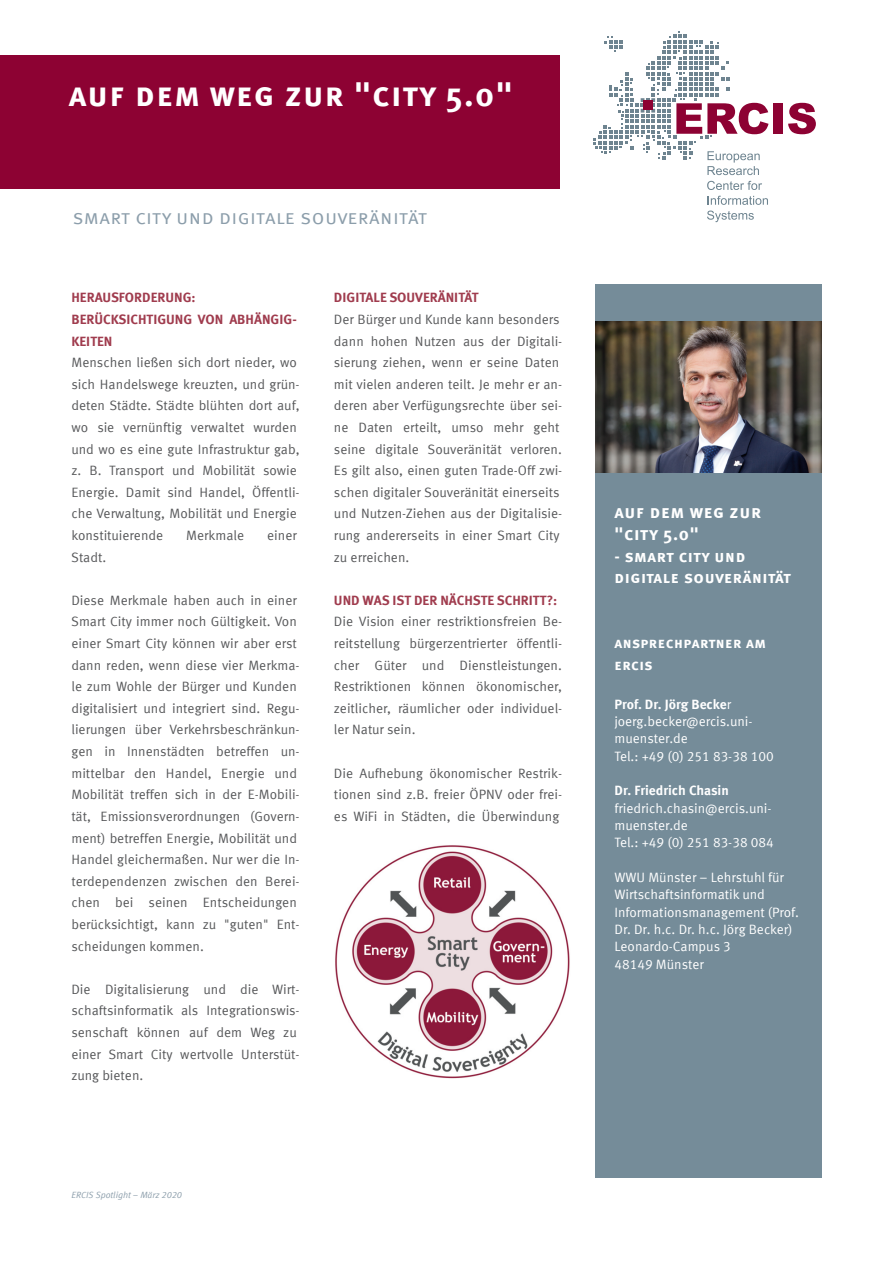
<style>
.page{position:relative;width:893px;height:1263px;background:#fff}
.page>*{position:absolute;margin:0;border:0;box-sizing:border-box;transform-origin:0 0}
.t1{font:700 33.75px "Meta Sc Offc Pro";letter-spacing:.035em;color:#fff}
.t2{font:20.25px "Meta Sc Offc Pro Norm";letter-spacing:.015em;color:#8c9eab}
.t3{font:700 18px/21.6px "Meta Sc Offc Pro";letter-spacing:.035em;color:#fff}
.t4{font:700 16.5px/21.6px "Meta Sc Offc Pro";letter-spacing:.03em;color:#fff}
.t5{font:700 15px/21.6px "Meta Sc Offc Pro";letter-spacing:.025em;color:#fff}
.t6{font:13.5px/21.6px "Meta Offc Pro Norm";color:#57585a}
.t7{font:13.5px/17.4px "Meta Offc Pro Norm";letter-spacing:-.005em;color:#fff}
.t8{font:700 13.5px/21.6px "Meta Sc Offc Pro";color:#a03c4e}
.t9{font:700 13.5px "Meta Offc Pro";letter-spacing:-.005em;color:#fff}
.t10{font:9px "Meta Offc Pro Norm Ita";letter-spacing:-.005em;color:#8c9eab}
.s1{font-family:"Meta Offc Pro Norm";font-weight:400}
</style>
<div class="page">
<div style="left:0;top:55px;width:560px;height:134px;background:#8d0233"></div>
<div style="left:595px;top:285px;width:226px;height:893px;background:#758c99"></div>
<svg style="left:707px;top:181px;width:55px;height:9px"></svg>
<svg style="left:708px;top:196px;width:60px;height:9px"></svg>
<svg style="left:707px;top:211px;width:47px;height:11px"></svg>
<svg style="left:594px;top:31px;width:174px;height:144px"></svg>
<div style="left:773px;top:103px;width:10px;height:31px;background:#8d0233"></div>
<svg style="left:788px;top:103px;width:28px;height:31px"></svg>
<img style="left:596px;top:321px;width:226px;height:152px">
<img style="left:335px;top:845px;width:235px;height:234px">
<h1 class="t1" style="left:69px;top:80px;width:445px">auf dem weg zur "city 5.0"</h1>
<h2 class="t2" style="left:73px;top:208px;width:356px">smart city und digitale souveränität</h2>
<p class="t8" style="left:71px;top:288px;width:227px">HERAUSFORDERUNG:<br>BERÜCKSICHTIGUNG VON ABHÄNGIG-<br>KEITEN</p>
<p class="t6" style="left:71px;top:353px;width:230px">Menschen ließen sich dort nieder, wo sich Handelswege kreuzten, und grün&shy;deten Städte. Städte blühten dort auf, wo sie vernünftig verwaltet wurden und wo es eine gute Infrastruktur gab, z. B. Transport und Mobilität sowie Energie. Damit sind Handel, Öffentli&shy;che Verwaltung, Mobilität und Energie konstituierende</p>
<p class="t6" style="left:186px;top:526px;width:59px">Merkmale</p>
<p class="t6" style="left:267px;top:526px;width:31px">einer</p>
<p class="t6" style="left:71px;top:547px;width:37px">Stadt.</p>
<p class="t6" style="left:71px;top:590px;width:230px">Diese Merkmale haben auch in einer Smart City immer noch Gültigkeit. Von einer Smart City können wir aber erst dann reden, wenn diese vier Merkma&shy;le zum Wohle der Bürger und Kunden digitalisiert und integriert sind. Regu&shy;lierungen über Verkehrsbeschränkun&shy;gen in Innenstädten betreffen un&shy;mittelbar den Handel, Energie und Mobilität treffen sich in der E-Mobili&shy;tät, Emissionsverordnungen (Govern&shy;ment) betreffen Energie, Mobilität und Handel gleichermaßen. Nur wer die In&shy;terdependenzen zwischen den Berei&shy;chen bei seinen Entscheidungen berücksichtigt, kann zu "guten" Ent&shy;scheidungen kommen.</p>
<p class="t6" style="left:71px;top:979px;width:230px">Die Digitalisierung und die Wirt&shy;schaftsinformatik als Integrationswis&shy;senschaft können auf dem Weg zu einer Smart City wertvolle Unterstüt&shy;zung bieten.</p>
<p class="t8" style="left:334px;top:288px;width:146px">DIGITALE SOUVERÄNITÄT</p>
<p class="t6" style="left:334px;top:310px;width:230px">Der Bürger und Kunde kann besonders dann hohen Nutzen aus der Digitali&shy;sierung ziehen, wenn er seine Daten mit vielen anderen teilt. Je mehr er an&shy;deren aber Verfügungsrechte über sei&shy;ne Daten erteilt, umso mehr geht seine digitale Souveränität verloren.<br>Es gilt also, einen guten Trade-Off zwi&shy;schen digitaler Souveränität einerseits und Nutzen-Ziehen aus der Digitalisie&shy;rung andererseits in einer Smart City zu erreichen.</p>
<p class="t8" style="left:334px;top:590px;width:225px">UND WAS IST DER NÄCHSTE SCHRITT?:</p>
<p class="t6" style="left:334px;top:612px;width:230px;text-align:justify">Die Vision einer restriktionsfreien Be&shy;reitstellung bürgerzentrierter öffentli&shy;cher Güter und Dienstleistungen.<br>Restriktionen können ökonomischer, zeitlicher, räumlicher oder individuel&shy;ler Natur sein.</p>
<p class="t6" style="left:334px;top:763px;width:230px;text-align:justify">Die Aufhebung ökonomischer Restrik&shy;tionen sind z.B. freier ÖPNV oder frei&shy;es WiFi in Städten, die Überwindung</p>
<p class="t10" style="left:71px;top:1191px;width:112px">ERCIS Spotlight – März 2020</p>
<h3 class="t3" style="left:614px;top:503px;width:148px">auf dem weg zur "city 5.0"</h3>
<p class="t4" style="left:614px;top:546px;width:178px">- smart city und digitale souveränität</p>
<p class="t5" style="left:614px;top:633px;width:153px">ansprechpartner am ercis</p>
<p class="t9" style="left:614px;top:698px;width:118px">Prof. Dr. Jörg Becke<span class="s1">r</span></p>
<p class="t7" style="left:614px;top:714px;width:161px">joerg.becker@ercis.uni&shy;muenster.de<br>Tel.: +49 (0) 251 83-38 100</p>
<p class="t9" style="left:614px;top:785px;width:116px">Dr. Friedrich Chasin</p>
<p class="t7" style="left:614px;top:800px;width:161px">friedrich.chasin@ercis.uni&shy;muenster.de<br>Tel.: +49 (0) 251 83-38 084</p>
<p class="t7" style="left:614px;top:870px;width:186px">WWU Münster – Lehrstuhl für<br>Wirtschaftsinformatik und<br>Informationsmanagement (Prof.<br>Dr. Dr. h.c. Dr. h.c. Jörg Becker)<br>Leonardo-Campus 3<br>48149 Münster</p>
</div>
